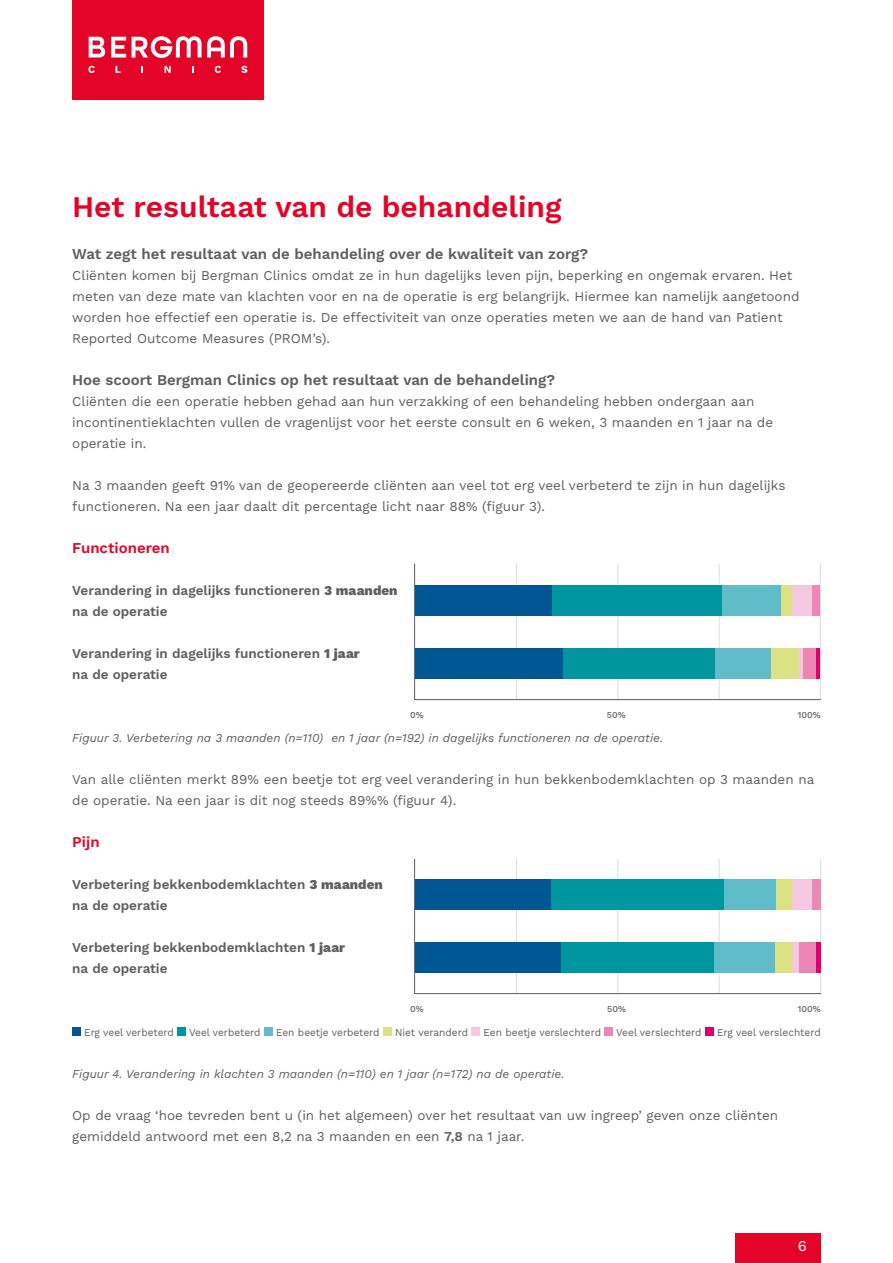
<style>
.page{position:relative;width:893px;height:1263px;background:#fff}
.page>*{position:absolute;margin:0;border:0;box-sizing:border-box;transform-origin:0 0}
.t1{font:600 30px "Work Sans";color:#e40428}
.t2{font:600 15px "Work Sans";color:#5f5e5e}
.t3{font:600 15px "Work Sans";color:#e40428}
.t4{font:15px "Work Sans";color:#fff}
.t5{font:13.5px/21px "Work Sans";color:#5f5e5e}
.t6{font:600 13.5px/21px "Work Sans";color:#5f5e5e}
.t7{font:italic 12px "Work Sans";color:#5f5e5e}
.t8{font:10.5px "Work Sans";color:#5f5e5e;scale:.96 1}
.t9{font:500 9px "Work Sans";color:#5f5e5e}
.s1{font-weight:800}
.s2{font-weight:600}
</style>
<div class="page">
<div style="left:736px;top:1233px;width:85px;height:30px;background:#e40428"></div>
<div style="left:72px;top:1027px;width:9px;height:9px;background:#005794"></div>
<div style="left:177px;top:1027px;width:9px;height:9px;background:#00969f"></div>
<div style="left:264px;top:1027px;width:9px;height:9px;background:#60bcc9"></div>
<div style="left:383px;top:1027px;width:9px;height:9px;background:#dbe283"></div>
<div style="left:472px;top:1027px;width:8px;height:9px;background:#f6c8df"></div>
<div style="left:604px;top:1027px;width:9px;height:9px;background:#eb86b6"></div>
<div style="left:705px;top:1027px;width:9px;height:9px;background:#e0006d"></div>
<hr style="left:516px;top:563px;width:1px;height:137px;background:#dcdcdb">
<hr style="left:617px;top:563px;width:1px;height:137px;background:#dcdcdb">
<hr style="left:719px;top:563px;width:1px;height:137px;background:#dcdcdb">
<hr style="left:820px;top:563px;width:1px;height:137px;background:#dcdcdb">
<hr style="left:415px;top:699px;width:406px;height:1px;background:#5f5e5e">
<hr style="left:414px;top:563px;width:1px;height:137px;background:#5f5e5e">
<div style="left:415px;top:585px;width:138px;height:31px;background:#005794"></div>
<div style="left:553px;top:585px;width:169px;height:31px;background:#00969f"></div>
<div style="left:722px;top:585px;width:59px;height:31px;background:#60bcc9"></div>
<div style="left:781px;top:585px;width:11px;height:31px;background:#dbe283"></div>
<div style="left:415px;top:648px;width:148px;height:31px;background:#005794"></div>
<div style="left:563px;top:648px;width:153px;height:31px;background:#00969f"></div>
<div style="left:716px;top:648px;width:56px;height:31px;background:#60bcc9"></div>
<div style="left:772px;top:648px;width:28px;height:31px;background:#dbe283"></div>
<hr style="left:816px;top:648px;width:4px;height:31px;background:#e0006d">
<svg style="left:800px;top:648px;width:4px;height:31px"></svg>
<div style="left:792px;top:585px;width:20px;height:31px;background:#f6c8df"></div>
<div style="left:804px;top:648px;width:12px;height:31px;background:#eb86b6"></div>
<div style="left:812px;top:585px;width:8px;height:31px;background:#eb86b6"></div>
<hr style="left:516px;top:859px;width:1px;height:135px;background:#dcdcdb">
<hr style="left:617px;top:859px;width:1px;height:135px;background:#dcdcdb">
<hr style="left:719px;top:859px;width:1px;height:135px;background:#dcdcdb">
<hr style="left:820px;top:859px;width:1px;height:135px;background:#dcdcdb">
<hr style="left:415px;top:993px;width:406px;height:1px;background:#5f5e5e">
<hr style="left:414px;top:859px;width:1px;height:134px;background:#5f5e5e">
<div style="left:415px;top:942px;width:146px;height:31px;background:#005794"></div>
<div style="left:561px;top:942px;width:153px;height:31px;background:#00969f"></div>
<div style="left:714px;top:942px;width:61px;height:31px;background:#60bcc9"></div>
<div style="left:791px;top:942px;width:8px;height:31px;background:#f6c8df"></div>
<hr style="left:816px;top:942px;width:4px;height:31px;background:#e0006d">
<div style="left:799px;top:942px;width:17px;height:31px;background:#eb86b6"></div>
<div style="left:775px;top:942px;width:16px;height:31px;background:#dbe283"></div>
<div style="left:415px;top:879px;width:136px;height:31px;background:#005794"></div>
<div style="left:551px;top:879px;width:173px;height:31px;background:#00969f"></div>
<div style="left:724px;top:879px;width:52px;height:31px;background:#60bcc9"></div>
<div style="left:776px;top:879px;width:16px;height:31px;background:#dbe283"></div>
<div style="left:792px;top:879px;width:20px;height:31px;background:#f6c8df"></div>
<div style="left:812px;top:879px;width:8px;height:31px;background:#eb86b6"></div>
<div style="left:72px;top:0;width:192px;height:100px;background:#e40428"></div>
<svg style="left:89px;top:37px;width:16px;height:21px"></svg>
<svg style="left:111px;top:37px;width:15px;height:21px"></svg>
<svg style="left:132px;top:36px;width:115px;height:22px"></svg>
<svg style="left:88px;top:66px;width:7px;height:7px"></svg>
<svg style="left:116px;top:66px;width:5px;height:7px"></svg>
<svg style="left:165px;top:66px;width:6px;height:7px"></svg>
<svg style="left:192px;top:66px;width:2px;height:7px"></svg>
<svg style="left:215px;top:66px;width:6px;height:7px"></svg>
<svg style="left:241px;top:66px;width:6px;height:7px"></svg>
<h1 class="t1" style="left:72px;top:184px;width:491px">Het resultaat van de behandeling</h1>
<p class="t2" style="left:72px;top:242px;width:517px">Wat zegt het resultaat van de behandeling over de kwaliteit van zorg?</p>
<p class="t5" style="left:72px;top:264px;width:729px">Cliënten komen bij Bergman Clinics omdat ze in hun dagelijks leven pijn, beperking en ongemak ervaren. Het meten van deze mate van klachten voor en na de operatie is erg belangrijk. Hiermee kan namelijk aangetoond worden hoe effectief een operatie is. De effectiviteit van onze operaties meten we aan de hand van Patient Reported Outcome Measures (PROM’s).</p>
<p class="t2" style="left:72px;top:368px;width:484px">Hoe scoort Bergman Clinics op het resultaat van de behandeling?</p>
<p class="t5" style="left:72px;top:390px;width:702px">Cliënten die een operatie hebben gehad aan hun verzakking of een behandeling hebben ondergaan aan incontinentieklachten vullen de vragenlijst voor het eerste consult en 6 weken, 3 maanden en 1 jaar na de operatie in.</p>
<p class="t5" style="left:72px;top:474px;width:715px">Na 3 maanden geeft 91% van de geopereerde cliënten aan veel tot erg veel verbeterd te zijn in hun dagelijks functioneren. Na een jaar daalt dit percentage licht naar 88% (figuur 3).</p>
<p class="t3" style="left:72px;top:536px;width:99px">Functioneren</p>
<p class="t6" style="left:72px;top:579px;width:327px">Verandering in dagelijks functioneren <span class="s1">3 maanden </span>na de operatie</p>
<p class="t6" style="left:72px;top:642px;width:289px">Verandering in dagelijks functioneren <span class="s1">1 jaar </span>na de operatie</p>
<p class="t9" style="left:410px;top:708px;width:15px">0%</p>
<p class="t9" style="left:607px;top:708px;width:20px">50%</p>
<p class="t9" style="left:798px;top:708px;width:24px">100%</p>
<p class="t7" style="left:72px;top:729px;width:592px">Figuur 3. Verbetering na 3 maanden (n=110) en 1 jaar (n=192) in dagelijks functioneren na de operatie.</p>
<p class="t5" style="left:72px;top:768px;width:744px">Van alle cliënten merkt 89% een beetje tot erg veel verandering in hun bekkenbodemklachten op 3 maanden na de operatie. Na een jaar is dit nog steeds 89%% (figuur 4).</p>
<p class="t3" style="left:72px;top:830px;width:29px">Pijn</p>
<p class="t6" style="left:72px;top:873px;width:312px">Verbetering bekkenbodemklachten <span class="s1">3 maanden </span>na de operatie</p>
<p class="t6" style="left:72px;top:936px;width:274px">Verbetering bekkenbodemklachten <span class="s1">1 jaar </span>na de operatie</p>
<p class="t9" style="left:410px;top:1002px;width:15px">0%</p>
<p class="t9" style="left:607px;top:1002px;width:20px">50%</p>
<p class="t9" style="left:798px;top:1002px;width:24px">100%</p>
<p class="t8" style="left:84px;top:1024px;width:95px">Erg veel verbeterd</p>
<p class="t8" style="left:189px;top:1024px;width:76px">Veel verbeterd</p>
<p class="t8" style="left:276px;top:1024px;width:109px">Een beetje verbeterd</p>
<p class="t8" style="left:395px;top:1024px;width:78px">Niet veranderd</p>
<p class="t8" style="left:484px;top:1024px;width:124px">Een beetje verslechterd</p>
<p class="t8" style="left:616px;top:1024px;width:91px">Veel verslechterd</p>
<p class="t8" style="left:717px;top:1024px;width:109px">Erg veel verslechterd</p>
<p class="t7" style="left:72px;top:1065px;width:494px">Figuur 4. Verandering in klachten 3 maanden (n=110) en 1 jaar (n=172) na de operatie.</p>
<p class="t5" style="left:72px;top:1104px;width:707px">Op de vraag ‘hoe tevreden bent u (in het algemeen) over het resultaat van uw ingreep’ geven onze cliënten gemiddeld antwoord met een 8,2 na 3 maanden en een <span class="s2">7,8</span> na 1 jaar.</p>
<p class="t4" style="left:798px;top:1234px;width:11px">6</p>
</div>
